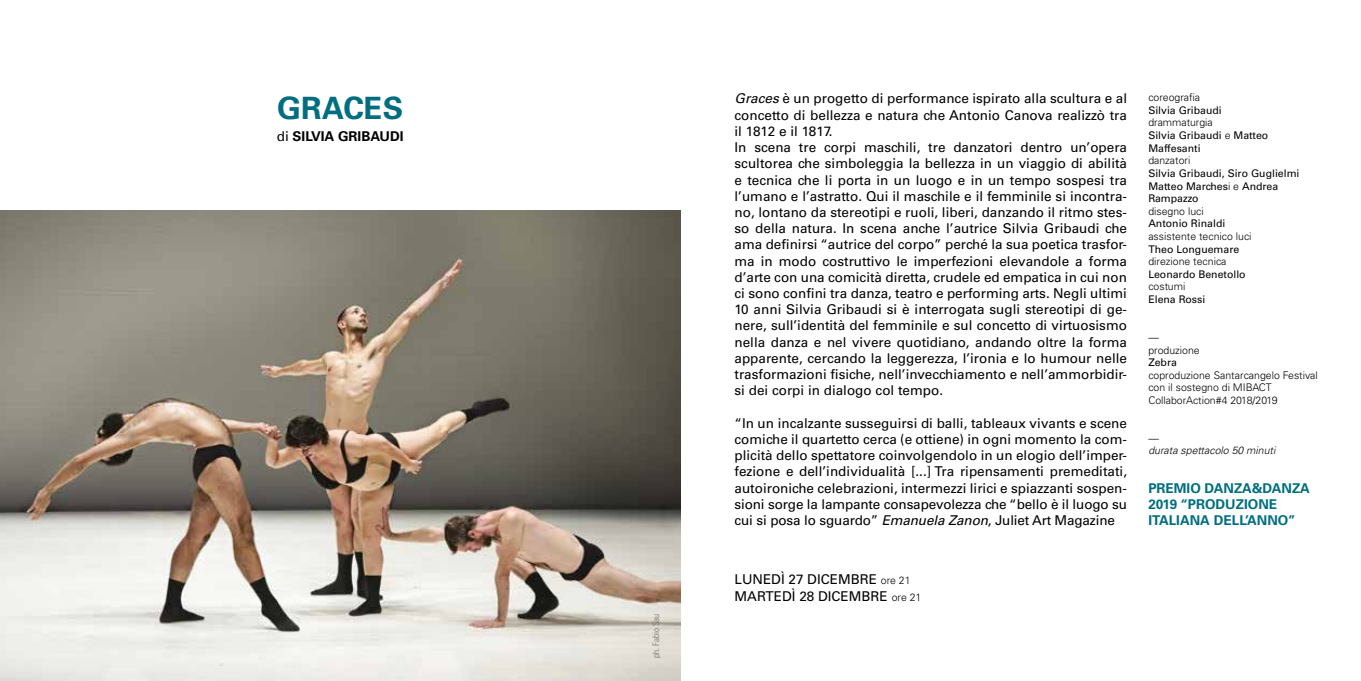
<style>
.page{position:relative;width:1361px;height:681px;background:#fff}
.page>*{position:absolute;margin:0;border:0;box-sizing:border-box;transform-origin:0 0}
.t1{font:700 30.75px "Univers";color:#006e80}
.t2{font:13.5px/16.2px "Univers LT Std";color:#000}
.t3{font:700 13.5px/16.2px "Univers LT Std";color:#006e80}
.t4{font:700 13.5px "Univers";color:#000}
.t5{font:10.5px/12.6px "Univers LT Std";color:#000}
.t6{font:300 10.5px/12.6px "Univers LT Std";color:#000}
.t7{font:italic 300 10.5px "Univers LT Std";color:#000}
.t8{font:300 condensed 9px "Univers";color:#706f6f}
.s1{font-weight:400}
.s2{font-style:italic}
.s3{font-weight:300;font-size:10.5px}
.s4{font-weight:300}
</style>
<div class="page">
<img style="left:0;top:210px;width:680px;height:470px">
<h1 class="t1" style="left:277px;top:88px;width:127px">GRACES</h1>
<p class="t4" style="left:277px;top:128px;width:128px"><span class="s1">di</span> SILVIA GRIBAUDI</p>
<p class="t8" style="left:650px;top:657px;width:45px;rotate:-90deg">ph. Fabio Sau</p>
<p class="t2" style="left:734px;top:91px;width:394px"><span class="s2">Graces</span> è un progetto di performance ispirato alla scultura e al concetto di bellezza e natura che Antonio Canova realizzò tra il 1812 e il 1817.<br>In scena tre corpi maschili, tre danzatori dentro un’opera scultorea che simboleggia la bellezza in un viaggio di abilità e tecnica che li porta in un luogo e in un tempo sospesi tra l’umano e l’astratto. Qui il maschile e il femminile si incontra&shy;no, lontano da stereotipi e ruoli, liberi, danzando il ritmo stes&shy;so della natura. In scena anche l’autrice Silvia Gribaudi che ama definirsi “autrice del corpo” perché la sua poetica trasfor&shy;ma in modo costruttivo le imperfezioni elevandole a forma d’arte con una comicità diretta, crudele ed empatica in cui non ci sono confini tra danza, teatro e performing arts. Negli ultimi 10 anni Silvia Gribaudi si è interrogata sugli stereotipi di ge&shy;nere, sull’identità del femminile e sul concetto di virtuosismo nella danza e nel vivere quotidiano, andando oltre la forma apparente, cercando la leggerezza, l’ironia e lo humour nelle trasformazioni fisiche, nell’invecchiamento e nell’ammorbidir&shy;si dei corpi in dialogo col tempo.</p>
<p class="t2" style="left:734px;top:415px;width:394px;text-align:justify">“In un incalzante susseguirsi di balli, tableaux vivants e scene comiche il quartetto cerca (e ottiene) in ogni momento la com&shy;plicità dello spettatore coinvolgendolo in un elogio dell’imper&shy;fezione e dell’individualità [...] Tra ripensamenti premeditati, autoironiche celebrazioni, intermezzi lirici e spiazzanti sospen&shy;sioni sorge la lampante consapevolezza che “bello è il luogo su cui si posa lo sguardo” <span class="s2">Emanuela Zanon</span>, Juliet Art Magazine</p>
<p class="t2" style="left:734px;top:571px;width:188px">LUNEDÌ 27 DICEMBRE <span class="s3">ore 21<br></span>MARTEDÌ 28 DICEMBRE <span class="s3">ore 21</span></p>
<p class="t6" style="left:1148px;top:91px;width:53px">coreografia</p>
<p class="t5" style="left:1148px;top:104px;width:75px">Silvia Gribaudi</p>
<p class="t5" style="left:1148px;top:116px;width:121px"><span class="s4">drammaturgia<br></span>Silvia Gribaudi <span class="s4">e</span> Matteo<br>Maffesanti</p>
<p class="t6" style="left:1148px;top:154px;width:43px">danzatori</p>
<p class="t5" style="left:1148px;top:167px;width:153px">Silvia Gribaudi, Siro Guglielmi<br>Matteo Marches<span class="s4">i e</span> Andrea<br>Rampazzo</p>
<p class="t6" style="left:1148px;top:205px;width:57px">disegno luci</p>
<p class="t5" style="left:1148px;top:217px;width:79px">Antonio Rinaldi</p>
<p class="t6" style="left:1148px;top:230px;width:105px">assistente tecnico luci</p>
<p class="t5" style="left:1148px;top:242px;width:92px">Theo Longuemare</p>
<p class="t6" style="left:1148px;top:255px;width:80px">direzione tecnica</p>
<p class="t5" style="left:1148px;top:268px;width:99px">Leonardo Benetollo</p>
<p class="t6" style="left:1148px;top:280px;width:39px">costumi</p>
<p class="t5" style="left:1148px;top:293px;width:58px">Elena Rossi</p>
<p class="t6" style="left:1148px;top:331px;width:53px">— produzione</p>
<p class="t5" style="left:1148px;top:356px;width:30px">Zebra</p>
<p class="t6" style="left:1148px;top:368px;width:171px">coproduzione Santarcangelo Festival con il sostegno di MIBACT<br>CollaborAction#4 2018/2019</p>
<p class="t6" style="left:1148px;top:431px;width:12px">—</p>
<p class="t7" style="left:1148px;top:444px;width:129px">durata spettacolo 50 minuti</p>
<p class="t3" style="left:1148px;top:480px;width:163px">PREMIO DANZA&amp;DANZA<br>2019 “PRODUZIONE<br>ITALIANA DELL’ANNO”</p>
</div>
